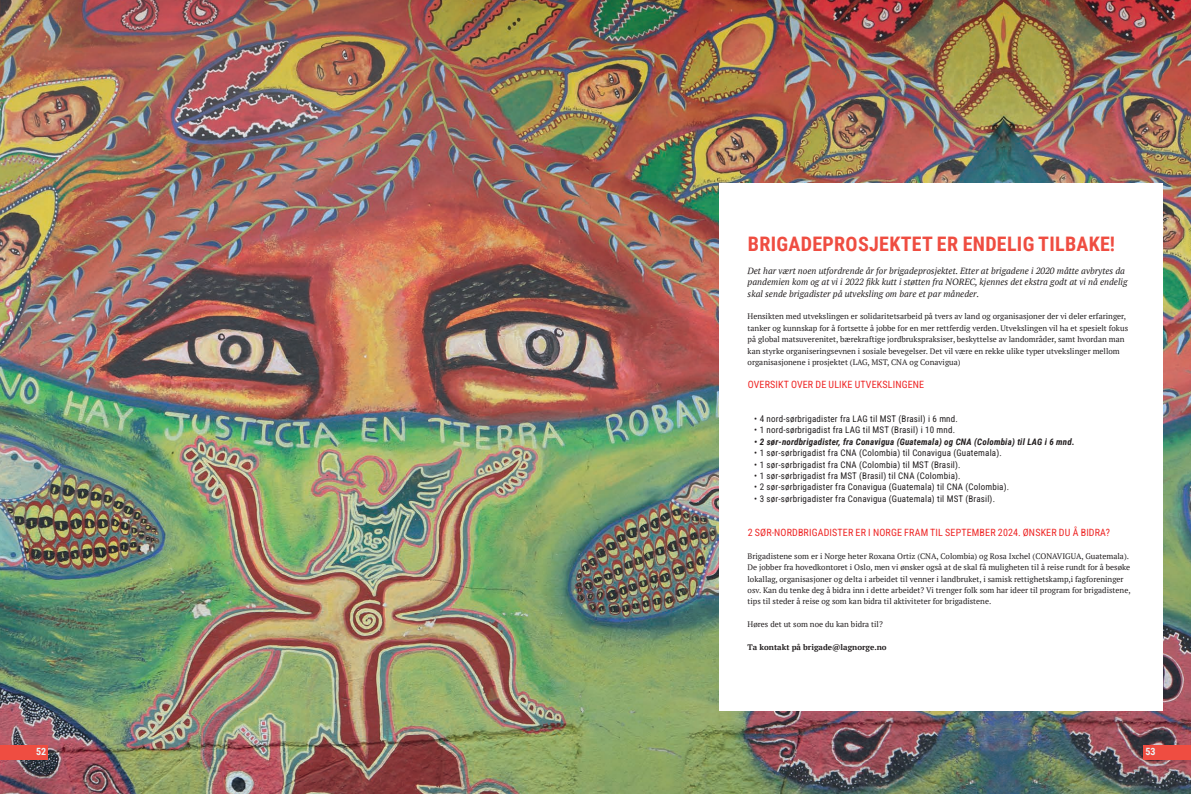
<style>
.page{position:relative;width:1191px;height:794px;background:#fff}
.page>*{position:absolute;margin:0;border:0;box-sizing:border-box;transform-origin:0 0}
.t1{font:700 20px "Roboto Condensed";letter-spacing:.015em;color:#ef4d41}
.t2{font:10px "Roboto Condensed";letter-spacing:.015em;color:#ee2726}
.t3{font:700 10px "Roboto Condensed";color:#eaf6f9}
.t4{font:9px "Roboto Condensed";letter-spacing:.02em;color:#231f20}
.t5{font:italic 9px/11.4px "PT Serif";color:#231f20}
.t6{font:italic 700 9px "Roboto Condensed";letter-spacing:.02em;color:#231f20}
.t7{font:8px/11.4px "PT Serif";color:#231f20}
.t8{font:700 8px "PT Serif";color:#231f20}
</style>
<div class="page">
<img style="left:0;top:0;width:1191px;height:794px">
<div style="left:719px;top:183px;width:443px;height:528px;background:#fff"></div>
<div style="left:0;top:745px;width:48px;height:15px;background:#ef4d41"></div>
<div style="left:1142px;top:745px;width:49px;height:15px;background:#ef4d41"></div>
<h1 class="t1" style="left:748px;top:230px;width:369px">BRIGADEPROSJEKTET ER ENDELIG TILBAKE!</h1>
<p class="t5" style="left:747px;top:265px;width:381px">Det har vært noen utfordrende år for brigadeprosjektet. Etter at brigadene i 2020 måtte avbrytes da pandemien kom og at vi i 2022 fikk kutt i støtten fra NOREC, kjennes det ekstra godt at vi nå endelig skal sende brigadister på utveksling om bare et par måneder.</p>
<p class="t7" style="left:747px;top:311px;width:382px">Hensikten med utvekslingen er solidaritetsarbeid på tvers av land og organisasjoner der vi deler erfaringer, tanker og kunnskap for å fortsette å jobbe for en mer rettferdig verden. Utvekslingen vil ha et spesielt fokus på global matsuverenitet, bærekraftige jordbrukspraksiser, beskyttelse av landområder, samt hvordan man kan styrke organiseringsevnen i sosiale bevegelser. Det vil være en rekke ulike typer utvekslinger mellom organisasjonene i prosjektet (LAG, MST, CNA og Conavigua)</p>
<p class="t2" style="left:747px;top:377px;width:178px">OVERSIKT OVER DE ULIKE UTVEKSLINGENE</p>
<p class="t4" style="left:754px;top:412px;width:205px">• 4 nord-sørbrigadister fra LAG til MST (Brasil) i 6 mnd.</p>
<p class="t4" style="left:754px;top:424px;width:202px">• 1 nord-sørbrigadist fra LAG til MST (Brasil) i 10 mnd.</p>
<p class="t6" style="left:754px;top:435px;width:322px">• 2 sør-nordbrigadister, fra Conavigua (Guatemala) og CNA (Colombia) til LAG i 6 mnd.</p>
<p class="t4" style="left:754px;top:447px;width:249px">• 1 sør-sørbrigadist fra CNA (Colombia) til Conavigua (Guatemala).</p>
<p class="t4" style="left:754px;top:458px;width:208px">• 1 sør-sørbrigadist fra CNA (Colombia) til MST (Brasil).</p>
<p class="t4" style="left:754px;top:469px;width:208px">• 1 sør-sørbrigadist fra MST (Brasil) til CNA (Colombia).</p>
<p class="t4" style="left:754px;top:481px;width:256px">• 2 sør-sørbrigadister fra Conavigua (Guatemala) til CNA (Colombia).</p>
<p class="t4" style="left:754px;top:492px;width:242px">• 3 sør-sørbrigadister fra Conavigua (Guatemala) til MST (Brasil).</p>
<p class="t2" style="left:747px;top:525px;width:364px">2 SØR-NORDBRIGADISTER ER I NORGE FRAM TIL SEPTEMBER 2024. ØNSKER DU Å BIDRA?</p>
<p class="t7" style="left:747px;top:550px;width:384px">Brigadistene som er i Norge heter Roxana Ortiz (CNA, Colombia) og Rosa Ixchel (CONAVIGUA, Guatemala).<br>De jobber fra hovedkontoret i Oslo, men vi ønsker også at de skal få muligheten til å reise rundt for å besøke lokallag, organisasjoner og delta i arbeidet til venner i landbruket, i samisk rettighetskamp,i fagforeninger osv. Kan du tenke deg å bidra inn i dette arbeidet? Vi trenger folk som har ideer til program for brigadistene, tips til steder å reise og som kan bidra til aktiviteter for brigadistene.</p>
<p class="t7" style="left:747px;top:618px;width:137px">Høres det ut som noe du kan bidra til?</p>
<p class="t8" style="left:747px;top:642px;width:141px">Ta kontakt på brigade@lagnorge.no</p>
<p class="t3" style="left:36px;top:744px;width:12px">52</p>
<p class="t3" style="left:1145px;top:744px;width:12px">53</p>
</div>
